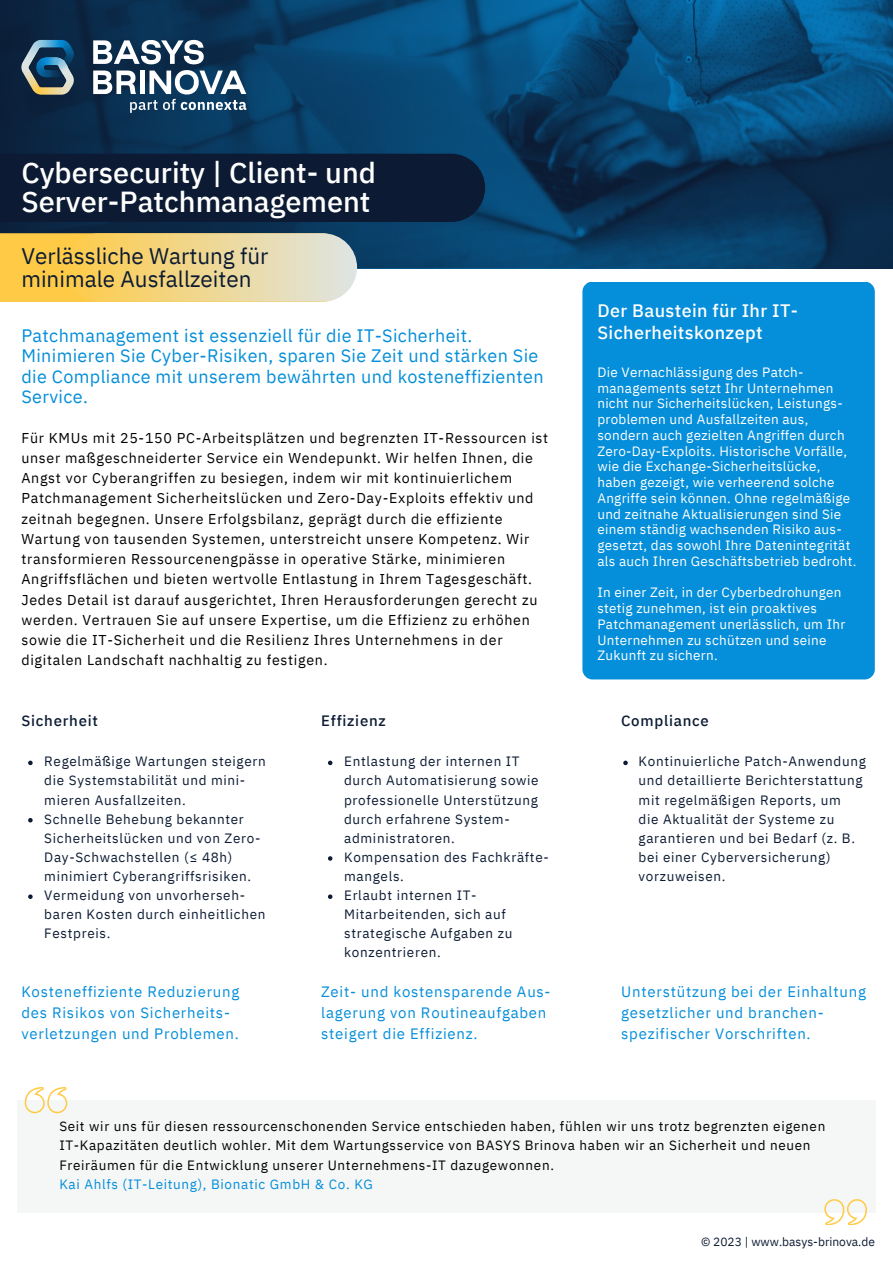
<style>
.page{position:relative;width:893px;height:1264px;background:#fff}
.page>*{position:absolute;margin:0;border:0;box-sizing:border-box;transform-origin:0 0}
.t1{font:500 28.95px "IBM Plex Sans";color:#fff}
.t2{font:22.5px "IBM Plex Sans";color:#0c1b33}
.t3{font:18px/20.2px "IBM Plex Sans";letter-spacing:.02em;color:#058ed9}
.t4{font:500 18px/21.3px "IBM Plex Sans";letter-spacing:.02em;color:#fff}
.t5{font:15px/21.3px "IBM Plex Sans";letter-spacing:.05em;color:#058ed9}
.t6{font:500 15px "IBM Plex Sans";letter-spacing:.05em;color:#0c1b33}
.t7{font:14.25px/20.2px "IBM Plex Sans";letter-spacing:.05em;color:#000}
.t8{font:13.5px/19px "IBM Plex Sans";letter-spacing:.05em;color:#0c1b33}
.t9{font:13.5px/15.8px "IBM Plex Sans";letter-spacing:.02em;color:#fff}
.t10{font:13.5px/19px "IBM Plex Sans";letter-spacing:.05em;color:#000}
.t11{font:13.5px "IBM Plex Sans";letter-spacing:.05em;color:#058ed9}
.t12{font:12px "IBM Plex Sans";color:#0c1b33}
</style>
<div class="page">
<img style="left:357px;top:0;width:535px;height:268px">
<svg style="left:0;top:0;width:710px;height:267px;background:#083e67"></svg>
<svg style="left:0;top:233px;width:355px;height:69px;background:#f5c751"></svg>
<div style="left:64px;top:233px;width:293px;height:68px;background:linear-gradient(to right,#ffcb46,#dee4e3);border-radius:34px"></div>
<div style="left:582px;top:281px;width:292px;height:398px;background:#058ed9;border-radius:10px"></div>
<svg style="left:93px;top:70px;width:153px;height:43px"></svg>
<svg style="left:93px;top:40px;width:111px;height:24px"></svg>
<div style="left:140px;top:71px;width:5px;height:23px;background:#fff"></div>
<img style="left:21px;top:40px;width:53px;height:55px">
<div style="left:0;top:154px;width:485px;height:68px;background:#0c1b33"></div>
<div style="left:17px;top:1099px;width:858px;height:113px;background:#f5f7f7"></div>
<svg style="left:25px;top:1087px;width:42px;height:26px"></svg>
<svg style="left:824px;top:1199px;width:42px;height:25px"></svg>
<svg style="left:623px;top:760px;width:4px;height:5px"></svg>
<svg style="left:328px;top:760px;width:4px;height:5px"></svg>
<svg style="left:328px;top:856px;width:4px;height:4px"></svg>
<svg style="left:328px;top:894px;width:4px;height:5px"></svg>
<svg style="left:28px;top:760px;width:5px;height:5px"></svg>
<svg style="left:28px;top:818px;width:5px;height:4px"></svg>
<svg style="left:28px;top:894px;width:5px;height:5px"></svg>
<p class="t1" style="left:21px;top:154px;width:356px">Cybersecurity | Client- und</p>
<p class="t1" style="left:21px;top:182px;width:350px">Server-Patchmanagement</p>
<p class="t2" style="left:21px;top:241px;width:248px">Verlässliche Wartung für</p>
<p class="t2" style="left:21px;top:264px;width:232px">minimale Ausfallzeiten</p>
<p class="t3" style="left:21px;top:325px;width:523px">Patchmanagement ist essenziell für die IT-Sicherheit.<br>Minimieren Sie Cyber-Risiken, sparen Sie Zeit und stärken Sie die Compliance mit unserem bewährten und kosteneffizienten Service.</p>
<p class="t7" style="left:21px;top:427px;width:528px">Für KMUs mit 25-150 PC-Arbeitsplätzen und begrenzten IT-Ressourcen ist unser maßgeschneiderter Service ein Wendepunkt. Wir helfen Ihnen, die Angst vor Cyberangriffen zu besiegen, indem wir mit kontinuierlichem Patchmanagement Sicherheitslücken und Zero-Day-Exploits effektiv und zeitnah begegnen. Unsere Erfolgsbilanz, geprägt durch die effiziente Wartung von tausenden Systemen, unterstreicht unsere Kompetenz. Wir transformieren Ressourcenengpässe in operative Stärke, minimieren Angriffsflächen und bieten wertvolle Entlastung in Ihrem Tagesgeschäft.<br>Jedes Detail ist darauf ausgerichtet, Ihren Herausforderungen gerecht zu werden. Vertrauen Sie auf unsere Expertise, um die Effizienz zu erhöhen sowie die IT-Sicherheit und die Resilienz Ihres Unternehmens in der digitalen Landschaft nachhaltig zu festigen.</p>
<p class="t6" style="left:21px;top:710px;width:78px">Sicherheit</p>
<p class="t8" style="left:44px;top:751px;width:223px">Regelmäßige Wartungen steigern die Systemstabilität und mini&shy;mieren Ausfallzeiten.</p>
<p class="t8" style="left:44px;top:809px;width:217px">Schnelle Behebung bekannter<br>Sicherheitslücken und von Zero-<br>Day-Schwachstellen (≤ 48h) minimiert Cyberangriffsrisiken.</p>
<p class="t8" style="left:44px;top:885px;width:223px">Vermeidung von unvorherseh&shy;baren Kosten durch einheitlichen<br>Festpreis.</p>
<p class="t5" style="left:21px;top:980px;width:219px">Kosteneffiziente Reduzierung</p>
<p class="t5" style="left:21px;top:1001px;width:219px">des Risikos von Sicherheits&shy;verletzungen und Problemen.</p>
<p class="t6" style="left:321px;top:710px;width:66px">Effizienz</p>
<p class="t8" style="left:344px;top:751px;width:196px">Entlastung der internen IT durch Automatisierung sowie professionelle Unterstützung durch erfahrene System&shy;administratoren.</p>
<p class="t8" style="left:344px;top:847px;width:206px">Kompensation des Fachkräfte&shy;mangels.</p>
<p class="t8" style="left:344px;top:885px;width:170px">Erlaubt internen IT-<br>Mitarbeitenden, sich auf strategische Aufgaben zu konzentrieren.</p>
<p class="t5" style="left:321px;top:980px;width:231px">Zeit- und kostensparende Aus&shy;lagerung von Routineaufgaben steigert die Effizienz.</p>
<p class="t4" style="left:597px;top:300px;width:202px">Der Baustein für Ihr IT-<br>Sicherheitskonzept</p>
<p class="t9" style="left:597px;top:364px;width:260px">Die Vernachlässigung des Patch&shy;managements setzt Ihr Unternehmen nicht nur Sicherheitslücken, Leistungs&shy;problemen und Ausfallzeiten aus, sondern auch gezielten Angriffen durch Zero-Day-Exploits. Historische Vorfälle, wie die Exchange-Sicherheitslücke, haben gezeigt, wie verheerend solche Angriffe sein können. Ohne regelmäßige und zeitnahe Aktualisierungen sind Sie einem ständig wachsenden Risiko aus&shy;gesetzt, das sowohl Ihre Datenintegrität als auch Ihren Geschäftsbetrieb bedroht.</p>
<p class="t9" style="left:597px;top:584px;width:249px">In einer Zeit, in der Cyberbedrohungen stetig zunehmen, ist ein proaktives Patchmanagement unerlässlich, um Ihr Unternehmen zu schützen und seine Zukunft zu sichern.</p>
<p class="t6" style="left:621px;top:710px;width:89px">Compliance</p>
<p class="t8" style="left:638px;top:751px;width:229px">Kontinuierliche Patch-Anwendung und detaillierte Berichterstattung mit regelmäßigen Reports, um<br>die Aktualität der Systeme zu garantieren und bei Bedarf (z. B. bei einer Cyberversicherung) vorzuweisen.</p>
<p class="t5" style="left:621px;top:980px;width:246px">Unterstützung bei der Einhaltung gesetzlicher und branchen&shy;spezifischer Vorschriften.</p>
<p class="t10" style="left:59px;top:1116px;width:767px">Seit wir uns für diesen ressourcenschonenden Service entschieden haben, fühlen wir uns trotz begrenzten eigenen<br>IT-Kapazitäten deutlich wohler. Mit dem Wartungsservice von BASYS Brinova haben wir an Sicherheit und neuen<br>Freiräumen für die Entwicklung unserer Unternehmens-IT dazugewonnen.</p>
<p class="t11" style="left:59px;top:1174px;width:315px">Kai Ahlfs (IT-Leitung), Bionatic GmbH &amp; Co. KG</p>
<p class="t12" style="left:701px;top:1233px;width:175px">© 2023 | www.basys-brinova.de</p>
</div>
